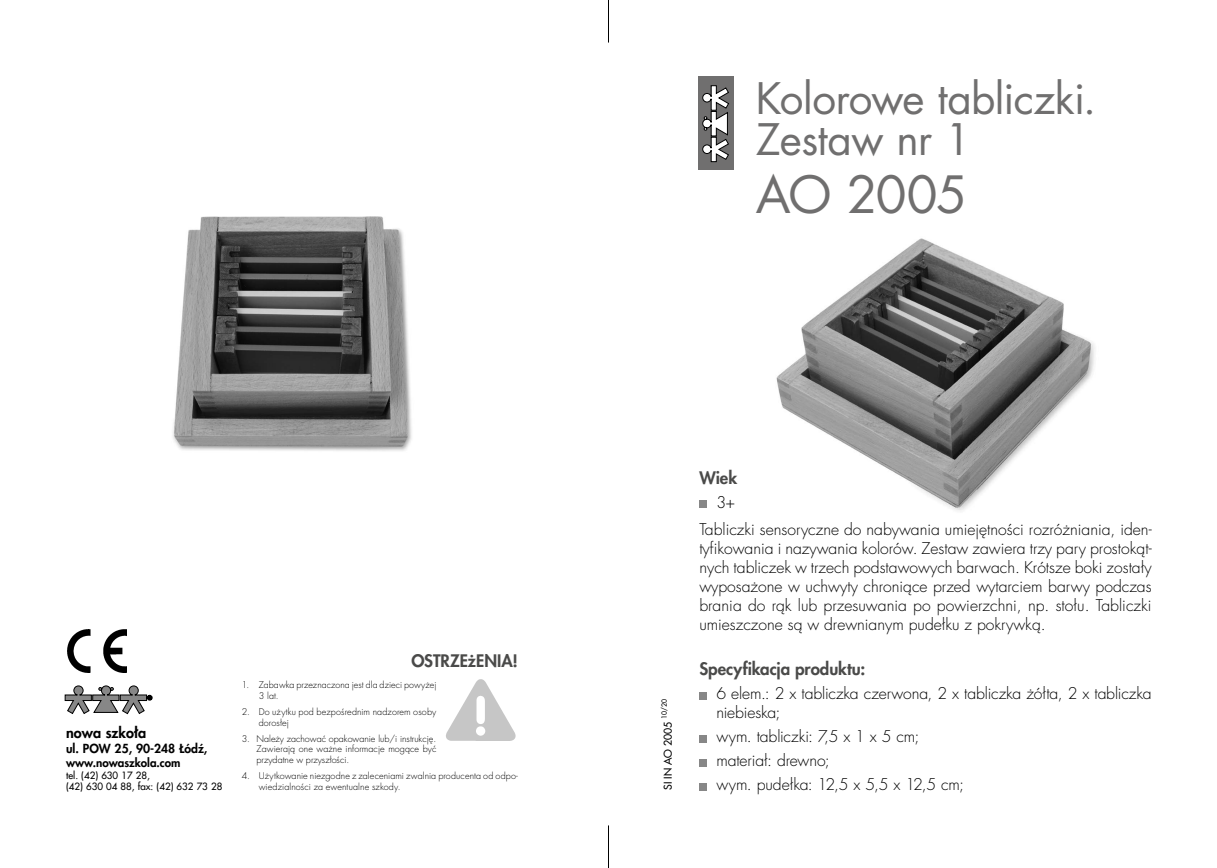
<style>
.page{position:relative;width:1217px;height:868px;background:#fff}
.page>*{position:absolute;margin:0;border:0;box-sizing:border-box;transform-origin:0 0}
.t1{font:49.95px "Futura LTS Book";letter-spacing:-.03em;color:#706f6f}
.t2{font:42.3px/40.5px "Futura LTS Book";letter-spacing:-.015em;color:#706f6f}
.t3{font:800 16.8px "Futura LTS";color:#4a4a49}
.t4{font:300 15.75px/18.9px "Futura LTS";color:#000}
.t5{font:800 14.4px "Futura LTS";color:#000}
.t6{font:800 12.15px "Futura LTS";color:#000}
.t7{font:800 11.55px "Futura LTS";color:#000}
.t8{font:10.5px "Futura LTS";color:#000}
.t9{font:9.75px/11.7px "Futura LTS";color:#000}
.t10{font:300 9px/10.8px "Futura LTS";letter-spacing:.005em;color:#000}
.t11{font:6.9px "Futura LTS";color:#000}
</style>
<div class="page">
<img style="left:776px;top:238px;width:319px;height:273px">
<img style="left:173px;top:216px;width:239px;height:235px">
<hr style="left:608px;top:0;width:1px;height:43px;background:#000">
<hr style="left:608px;top:825px;width:1px;height:42px;background:#000">
<div style="left:697px;top:77px;width:36px;height:93px;background:#706f6f"></div>
<svg style="left:702px;top:85px;width:26px;height:77px"></svg>
<img style="left:67px;top:629px;width:59px;height:43px">
<img style="left:446px;top:679px;width:70px;height:62px">
<svg style="left:65px;top:685px;width:87px;height:29px"></svg>
<div style="left:699px;top:500px;width:7px;height:7px;background:#878787"></div>
<div style="left:699px;top:692px;width:7px;height:7px;background:#878787"></div>
<div style="left:699px;top:735px;width:7px;height:7px;background:#878787"></div>
<div style="left:699px;top:759px;width:7px;height:7px;background:#878787"></div>
<div style="left:699px;top:783px;width:7px;height:7px;background:#878787"></div>
<p class="t5" style="left:66px;top:723px;width:82px">nowa szko³a</p>
<p class="t6" style="left:66px;top:740px;width:143px">ul. POW 25, 90-248 £ódŸ,</p>
<p class="t7" style="left:66px;top:754px;width:116px">www.nowaszkola.com</p>
<p class="t9" style="left:66px;top:769px;width:158px">tel. (42) 630 17 28,<br>(42) 630 04 88, fax: (42) 632 73 28</p>
<p class="t3" style="left:411px;top:649px;width:108px">OSTRZE¿ENIA!</p>
<p class="t10" style="left:259px;top:679px;width:179px;text-indent:-17px">1. Zabawka przeznaczona jest dla dzieci powy¿ej<br>3 lat.</p>
<p class="t10" style="left:259px;top:706px;width:179px;text-indent:-17px">2. Do u¿ytku pod bezpoœrednim nadzorem osoby doros³ej</p>
<p class="t10" style="left:256px;top:733px;width:181px;text-align:justify;text-indent:-15px">3. Nale¿y zachowaæ opakowanie lub/i instrukcjê.<br>Zawieraj¹ one wa¿ne informacje mog¹ce byæ przydatne w przysz³oœci.</p>
<p class="t10" style="left:259px;top:770px;width:261px;text-indent:-17px">4. U¿ytkowanie niezgodne z zaleceniami zwalnia producenta od odpo&shy;wiedzialnoœci za ewentualne szkody.</p>
<h2 class="t2" style="left:755px;top:79px;width:342px">Kolorowe tabliczki.<br>Zestaw nr 1</h2>
<h1 class="t1" style="left:755px;top:163px;width:213px">AO 2005</h1>
<p class="t11" style="left:659px;top:718px;width:21px;rotate:-90deg">10/20</p>
<p class="t8" style="left:660px;top:789px;width:70px;rotate:-90deg">SI IN AO 2005</p>
<p class="t3" style="left:699px;top:466px;width:39px">Wiek</p>
<p class="t4" style="left:699px;top:488px;width:453px;line-height:27.5px;text-indent:17px">3+<br>Tabliczki sensoryczne do nabywania umiejętności rozróżniania, iden-</p>
<p class="t4" style="left:699px;top:539px;width:453px;text-align:justify">tyfikowania i nazywania kolorów. Zestaw zawiera trzy pary prostokąt&shy;nych tabliczek w trzech podstawowych barwach. Krótsze boki zostały wyposażone w uchwyty chroniące przed wytarciem barwy podczas brania do rąk lub przesuwania po powierzchni, np. stołu. Tabliczki umieszczone są w drewnianym pudełku z pokrywką.</p>
<p class="t3" style="left:699px;top:658px;width:167px">Specyfikacja produktu:</p>
<p class="t4" style="left:716px;top:684px;width:436px">6 elem.: 2 x tabliczka czerwona, 2 x tabliczka żółta, 2 x tabliczka niebieska;</p>
<p class="t4" style="left:716px;top:724px;width:249px;line-height:24px">wym. tabliczki: 7,5 x 1 x 5 cm; materiał: drewno;<br>wym. pudełka: 12,5 x 5,5 x 12,5 cm;</p>
</div>
